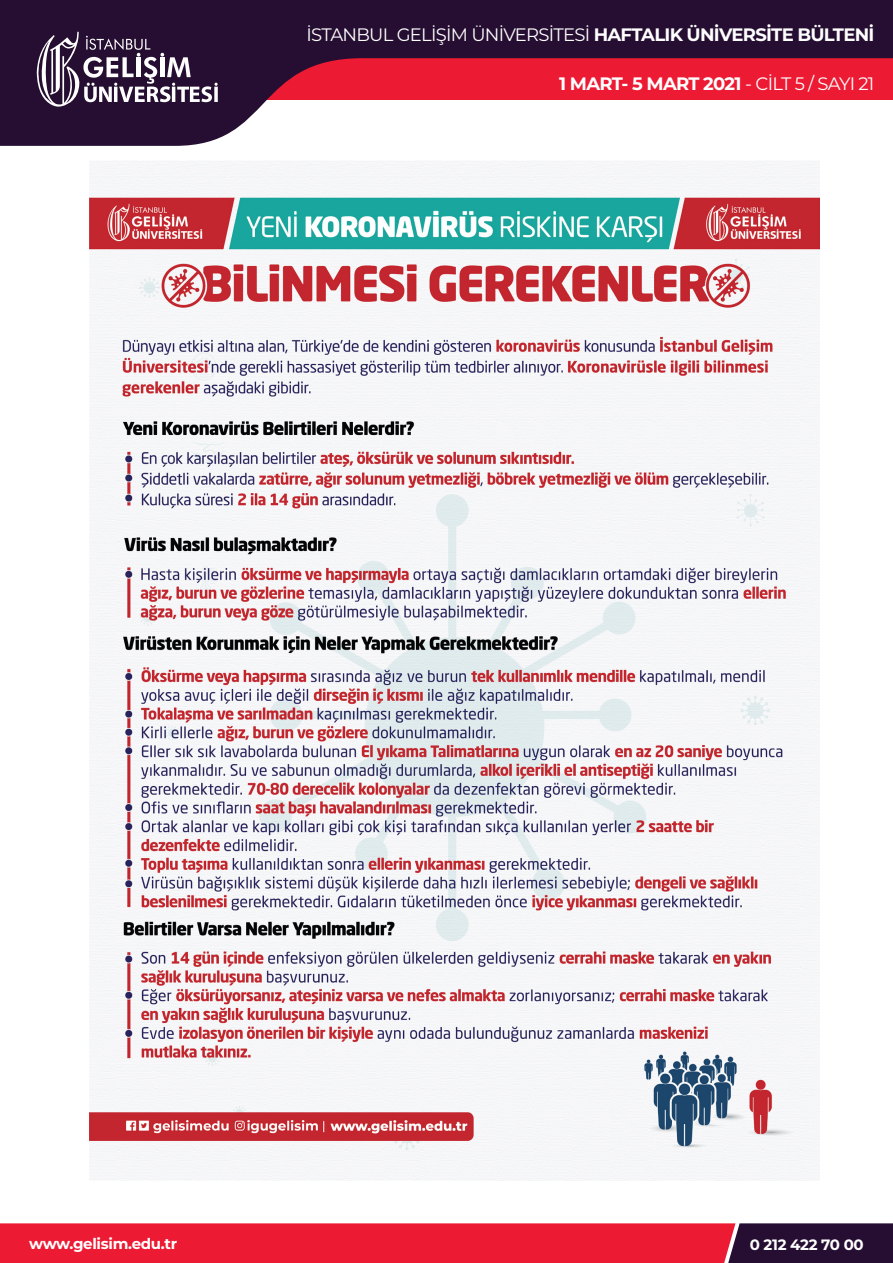
<style>
.page{position:relative;width:893px;height:1263px;background:#fff}
.page>*{position:absolute;margin:0;border:0;box-sizing:border-box;transform-origin:0 0}
.t1{font:18px "Montserrat";letter-spacing:-.04em;color:#fff}
.t2{font:700 18px "Montserrat";letter-spacing:-.04em;color:#fff}
.t3{font:700 15px "Montserrat";letter-spacing:-.02em;color:#fff}
.s1{font-weight:700}
.s2{font-weight:400}
</style>
<div class="page">
<img style="left:89px;top:161px;width:731px;height:1019px">
<svg style="left:0;top:0;width:893px;height:146px;fill:#250e31"></svg>
<svg style="left:33px;top:32px;width:185px;height:76px"></svg>
<svg style="left:0;top:1223px;width:893px;height:40px;background:#c91b35"></svg>
<p class="t1" style="left:306px;top:22px;width:569px">İSTANBUL GELİŞİM ÜNİVERSİTESİ <span class="s1">HAFTALIK ÜNİVERSİTE BÜLTENİ</span></p>
<p class="t2" style="left:559px;top:70px;width:317px">1 MART- 5 MART 2021 <span class="s2">- CİLT 5 / SAYI 21</span></p>
<p class="t3" style="left:29px;top:1233px;width:150px">www.gelisim.edu.tr</p>
<p class="t3" style="left:750px;top:1234px;width:116px">0 212 422 70 00</p>
</div>
